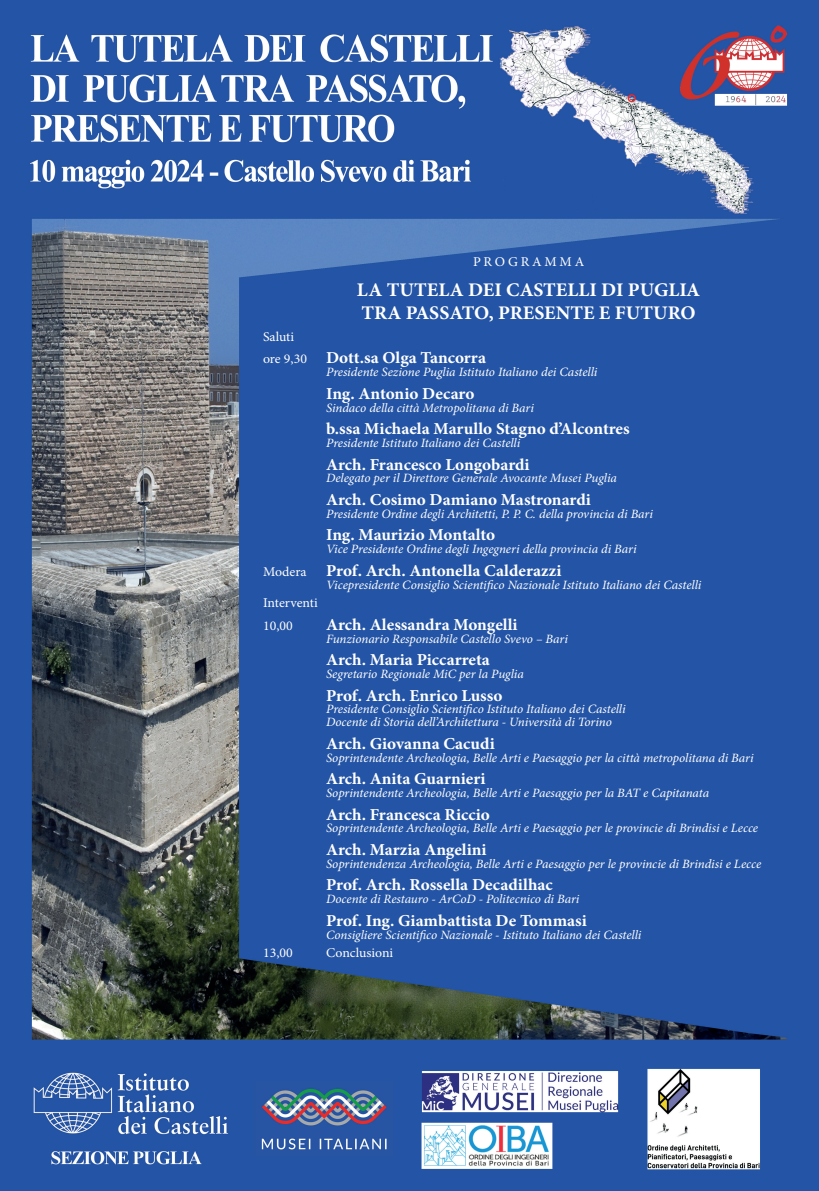
<style>
.page{position:relative;width:819px;height:1191px;background:#fff}
.page>*{position:absolute;margin:0;border:0;box-sizing:border-box;transform-origin:0 0}
.t1{font:700 19.25px/23.1px "Minion Pro";color:#fff}
.t2{font:700 16.71px "Minion Pro";color:#fff}
.t3{font:13.39px/22.7px "Minion Pro";color:#fff}
.t4{font:13.39px "Minion Pro";letter-spacing:.2em;color:#fff}
.t5{font:italic 12.69px/12.7px "Minion Pro";letter-spacing:-.01em;color:#fff}
.s1{font-weight:400;font-size:13.39px}
</style>
<div class="page">
<img style="left:0;top:0;width:819px;height:1191px">
<p class="t4" style="left:473px;top:253px;width:113px">PROGRAMMA</p>
<h1 class="t1" style="left:357px;top:278px;width:345px">LA TUTELA DEI CASTELLI DI PUGLIA<br>TRA PASSATO, PRESENTE E FUTURO</h1>
<p class="t3" style="left:263px;top:325px;width:33px">Saluti</p>
<h2 class="t2" style="left:263px;top:346px;width:224px"><span class="s1">ore 9,30</span> Dott.sa Olga Tancorra</h2>
<p class="t5" style="left:326px;top:366px;width:273px">Presidente Sezione Puglia Istituto Italiano dei Castelli</p>
<h2 class="t2" style="left:326px;top:382px;width:150px">Ing. Antonio Decaro</h2>
<p class="t5" style="left:326px;top:401px;width:209px">Sindaco della città Metropolitana di Bari</p>
<h2 class="t2" style="left:326px;top:417px;width:305px">b.ssa Michaela Marullo Stagno d’Alcontres</h2>
<p class="t5" style="left:326px;top:436px;width:196px">Presidente Istituto Italiano dei Castelli</p>
<h2 class="t2" style="left:326px;top:452px;width:205px">Arch. Francesco Longobardi</h2>
<p class="t5" style="left:326px;top:472px;width:292px">Delegato per il Direttore Generale Avocante Musei Puglia</p>
<h2 class="t2" style="left:326px;top:488px;width:266px">Arch. Cosimo Damiano Mastronardi</h2>
<p class="t5" style="left:326px;top:507px;width:328px">Presidente Ordine degli Architetti, P. P. C. della provincia di Bari</p>
<h2 class="t2" style="left:326px;top:523px;width:171px">Ing. Maurizio Montalto</h2>
<p class="t5" style="left:326px;top:543px;width:312px">Vice Presidente Ordine degli Ingegneri della provincia di Bari</p>
<h2 class="t2" style="left:263px;top:559px;width:300px"><span class="s1">Modera</span> Prof. Arch. Antonella Calderazzi</h2>
<p class="t5" style="left:326px;top:578px;width:377px">Vicepresidente Consiglio Scientifico Nazionale Istituto Italiano dei Castelli</p>
<p class="t3" style="left:263px;top:592px;width:56px">Interventi<br>10,00</p>
<h2 class="t2" style="left:326px;top:613px;width:193px">Arch. Alessandra Mongelli</h2>
<p class="t5" style="left:326px;top:632px;width:243px">Funzionario Responsabile Castello Svevo – Bari</p>
<h2 class="t2" style="left:326px;top:648px;width:165px">Arch. Maria Piccarreta</h2>
<p class="t5" style="left:326px;top:667px;width:199px">Segretario Regionale MiC per la Puglia</p>
<h2 class="t2" style="left:326px;top:683px;width:178px">Prof. Arch. Enrico Lusso</h2>
<p class="t5" style="left:326px;top:703px;width:301px">Presidente Consiglio Scientifico Istituto Italiano dei Castelli<br>Docente di Storia dell’Architettura - Università di Torino</p>
<h2 class="t2" style="left:326px;top:731px;width:170px">Arch. Giovanna Cacudi</h2>
<p class="t5" style="left:326px;top:751px;width:429px">Soprintendente Archeologia, Belle Arti e Paesaggio per la città metropolitana di Bari</p>
<h2 class="t2" style="left:326px;top:767px;width:161px">Arch. Anita Guarnieri</h2>
<p class="t5" style="left:326px;top:786px;width:384px">Soprintendente Archeologia, Belle Arti e Paesaggio per la BAT e Capitanata</p>
<h2 class="t2" style="left:326px;top:802px;width:165px">Arch. Francesca Riccio</h2>
<p class="t5" style="left:326px;top:822px;width:433px">Soprintendente Archeologia, Belle Arti e Paesaggio per le provincie di Brindisi e Lecce</p>
<h2 class="t2" style="left:326px;top:838px;width:162px">Arch. Marzia Angelini</h2>
<p class="t5" style="left:326px;top:857px;width:436px">Soprintendenza Archeologia, Belle Arti e Paesaggio per le provincie di Brindisi e Lecce</p>
<h2 class="t2" style="left:326px;top:873px;width:228px">Prof. Arch. Rossella Decadilhac</h2>
<p class="t5" style="left:326px;top:892px;width:255px">Docente di Restauro - ArCoD - Politecnico di Bari</p>
<h2 class="t2" style="left:326px;top:908px;width:262px">Prof. Ing. Giambattista De Tommasi</h2>
<p class="t5" style="left:326px;top:928px;width:317px">Consigliere Scientifico Nazionale - Istituto Italiano dei Castelli</p>
<p class="t3" style="left:263px;top:941px;width:31px">13,00</p>
<p class="t3" style="left:326px;top:941px;width:69px">Conclusioni</p>
</div>
